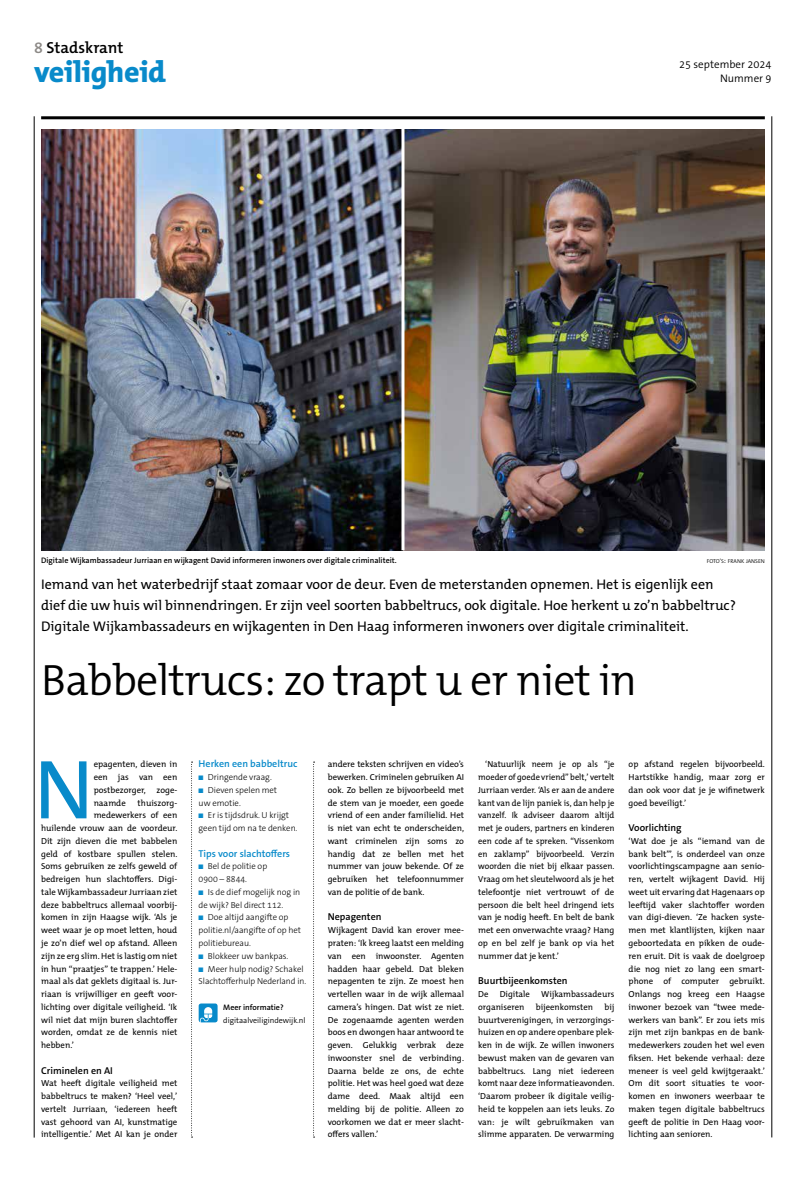
<style>
.page{position:relative;width:806px;height:1180px;background:#fff}
.page>*{position:absolute;margin:0;border:0;box-sizing:border-box;transform-origin:0 0}
.t1{font:84.3px "The Mix B W5 Plain";color:#088aca}
.t2{font:300 44px "The Mix B W4";letter-spacing:-.015em;color:#000}
.t3{font:800 30px "The Mix B W8";letter-spacing:-.01em;color:#088aca}
.t4{font:600 16px "The Mix B W6";color:#000}
.t5{font:14px/21.3px "The Mix B W5 Plain";color:#000}
.t6{font:300 11px/14.1px "The Sans B W4";color:#000;text-align:right}
.t7{font:600 10px "The Sans B W6";color:#000}
.t8{font:600 10px "The Sans B W6";color:#088aca}
.t9{font:8.8px/12.8px "The Mix B W5 Plain";color:#000;text-align:justify}
.t10{font:8.8px/12.8px "The Mix B W5 Plain";color:#000;text-align:justify;scale:.96 1}
.t11{font:300 8.8px/12.8px "The Sans B W3";letter-spacing:-.005em;color:#000}
.t12{font:600 8px "The Sans B W6";color:#000}
.t13{font:300 8px "The Sans B W4";color:#000}
.t14{font:300 5.6px "The Sans B W4";color:#000}
.s1{color:#8c8986}
.s2{font-size:6px}
.s3{font-size:8px}
.s4{color:#088aca}
</style>
<div class="page">
<svg style="left:198px;top:1003px;width:19px;height:19px"></svg>
<hr style="left:41px;top:116px;width:723px;height:3px;background:#000">
<hr style="left:771px;top:116px;width:1px;height:1021px;background:#000">
<hr style="left:34px;top:116px;width:1px;height:1021px;background:#000">
<svg style="left:191px;top:761px;width:1px;height:376px"></svg>
<svg style="left:313px;top:761px;width:1px;height:376px"></svg>
<img style="left:41px;top:129px;width:723px;height:421px">
<hr style="left:401px;top:125px;width:3px;height:425px;background:#fff">
<h3 class="t4" style="left:34px;top:38px;width:91px"><span class="s1">8</span> Stadskrant</h3>
<h3 class="t3" style="left:34px;top:52px;width:133px">veiligheid</h3>
<p class="t6" style="left:678px;top:57px;width:94px">25 september 2024<br>Nummer 9</p>
<p class="t12" style="left:41px;top:555px;width:357px">Digitale Wijkambassadeur Jurriaan en wijkagent David informeren inwoners over digitale criminaliteit.</p>
<p class="t14" style="left:706px;top:557px;width:59px">FOTO<span class="s2">’</span>S<span class="s3">:</span> FRANK JANSEN</p>
<p class="t5" style="left:41px;top:573px;width:696px">Iemand van het waterbedrijf staat zomaar voor de deur. Even de meterstanden opnemen. Het is eigenlijk een dief die uw huis wil binnendringen. Er zijn veel soorten babbeltrucs, ook digitale. Hoe herkent u zo’n babbeltruc?<br>Digitale Wijkambassadeurs en wijkagenten in Den Haag informeren inwoners over digitale criminaliteit.</p>
<h2 class="t2" style="left:41px;top:651px;width:597px">Babbeltrucs: zo trapt u er niet in</h2>
<h1 class="t1" style="left:34px;top:735px;width:61px">N</h1>
<p class="t9" style="left:94px;top:757px;width:85px">epagenten, dieven in een jas van een postbezorger, zoge&shy;naamde</p>
<p class="t9" style="left:137px;top:796px;width:41px">thuiszorg-</p>
<p class="t9" style="left:94px;top:808px;width:85px">medewerkers of een</p>
<p class="t9" style="left:41px;top:821px;width:138px">huilende vrouw aan de voordeur.</p>
<p class="t9" style="left:41px;top:834px;width:138px">Dit zijn dieven die met babbelen</p>
<p class="t9" style="left:41px;top:847px;width:138px">geld of kostbare spullen stelen.</p>
<p class="t9" style="left:41px;top:860px;width:138px">Soms gebruiken ze zelfs geweld of</p>
<p class="t9" style="left:41px;top:872px;width:138px">bedreigen hun slachtoffers. Digi-</p>
<p class="t9" style="left:41px;top:885px;width:138px">tale Wijkambassadeur Jurriaan ziet</p>
<p class="t9" style="left:41px;top:898px;width:138px">deze babbeltrucs allemaal voorbij-</p>
<p class="t9" style="left:41px;top:911px;width:138px">komen in zijn Haagse wijk. ‘Als je</p>
<p class="t9" style="left:41px;top:923px;width:138px">weet waar je op moet letten, houd</p>
<p class="t9" style="left:41px;top:936px;width:138px">je zo’n dief wel op afstand. Alleen</p>
<p class="t9" style="left:41px;top:949px;width:138px">zijn ze erg slim. Het is lastig om niet</p>
<p class="t9" style="left:41px;top:962px;width:138px">in hun “praatjes” te trappen.’ Hele-</p>
<p class="t9" style="left:41px;top:974px;width:138px">maal als dat geklets digitaal is. Jur-</p>
<p class="t9" style="left:41px;top:987px;width:138px">riaan is vrijwilliger en geeft voor-</p>
<p class="t9" style="left:41px;top:1000px;width:138px">lichting over digitale veiligheid. ‘Ik</p>
<p class="t9" style="left:41px;top:1013px;width:138px">wil niet dat mijn buren slachtoffer</p>
<p class="t9" style="left:41px;top:1025px;width:138px">worden, omdat ze de kennis niet</p>
<p class="t9" style="left:41px;top:1038px;width:34px">hebben.’</p>
<p class="t7" style="left:41px;top:1063px;width:73px">Criminelen en AI</p>
<p class="t9" style="left:41px;top:1076px;width:138px">Wat heeft digitale veiligheid met babbeltrucs te maken? ‘Heel veel,’ vertelt Jurriaan, ‘iedereen heeft vast gehoord van AI, kunstmatige intelligentie.’ Met AI kan je onder</p>
<p class="t8" style="left:198px;top:757px;width:100px">Herken een babbeltruc</p>
<p class="t11" style="left:198px;top:770px;width:75px"><span class="s4">■</span> Dringende vraag.</p>
<p class="t11" style="left:198px;top:783px;width:80px"><span class="s4">■</span> Dieven spelen met uw emotie.</p>
<p class="t11" style="left:198px;top:808px;width:100px"><span class="s4">■</span> Er is tijdsdruk. U krijgt geen tijd om na te denken.</p>
<p class="t8" style="left:198px;top:846px;width:93px">Tips voor slachtoffers</p>
<p class="t11" style="left:198px;top:860px;width:70px"><span class="s4">■</span> Bel de politie op<br>0900 – 8844.</p>
<p class="t11" style="left:198px;top:885px;width:103px"><span class="s4">■</span> Is de dief mogelijk nog in de wijk? Bel direct 112.</p>
<p class="t11" style="left:198px;top:911px;width:104px"><span class="s4">■</span> Doe altijd aangifte op politie.nl/aangifte of op het politiebureau.</p>
<p class="t11" style="left:198px;top:949px;width:91px"><span class="s4">■</span> Blokkeer uw bankpas.</p>
<p class="t11" style="left:198px;top:962px;width:109px"><span class="s4">■</span> Meer hulp nodig? Schakel<br>Slachtofferhulp Nederland in.</p>
<p class="t12" style="left:223px;top:1001px;width:62px">Meer informatie?</p>
<p class="t13" style="left:223px;top:1014px;width:84px">digitaalveiligindewijk.nl</p>
<p class="t9" style="left:327px;top:757px;width:138px">andere teksten schrijven en video’s bewerken. Criminelen gebruiken AI ook. Zo bellen ze bijvoorbeeld met de stem van je moeder, een goede vriend of een ander familielid. Het is niet van echt te onderscheiden, want criminelen zijn soms zo handig dat ze bellen met het nummer van jouw bekende. Of ze gebruiken het telefoonnummer van de politie of de bank.</p>
<p class="t7" style="left:327px;top:910px;width:55px">Nepagenten</p>
<p class="t9" style="left:327px;top:923px;width:138px">Wijkagent David kan erover mee&shy;praten: ‘Ik kreeg laatst een melding van een inwoonster. Agenten hadden haar gebeld. Dat bleken nepagenten te zijn. Ze moest hen vertellen waar in de wijk allemaal camera’s hingen. Dat wist ze niet.<br>De zogenaamde agenten werden boos en dwongen haar antwoord te geven. Gelukkig verbrak deze inwoonster snel de verbinding.<br>Daarna belde ze ons, de echte politie. Het was heel goed wat deze dame deed. Maak altijd een melding bij de politie. Alleen zo voorkomen we dat er meer slacht&shy;offers vallen.’</p>
<p class="t10" style="left:478px;top:757px;width:143px;text-indent:7px">‘Natuurlijk neem je op als “je moeder of goede vriend” belt,’ vertelt Jurriaan verder. ‘Als er aan de andere kant van de lijn paniek is, dan help je vanzelf. Ik adviseer daarom altijd met je ouders, partners en kinderen een code af te spreken. “Vissenkom en zaklamp” bijvoorbeeld. Verzin woorden die niet bij elkaar passen.<br>Vraag om het sleutelwoord als je het telefoontje niet vertrouwt of de persoon die belt heel dringend iets van je nodig heeft. En belt de bank met een onverwachte vraag? Hang op en bel zelf je bank op via het nummer dat je kent.’</p>
<p class="t7" style="left:478px;top:974px;width:91px">Buurtbijeenkomsten</p>
<p class="t9" style="left:478px;top:987px;width:12px">De</p>
<p class="t9" style="left:499px;top:987px;width:32px">Digitale</p>
<p class="t9" style="left:540px;top:987px;width:75px">Wijkambassadeurs</p>
<p class="t9" style="left:478px;top:1000px;width:48px">organiseren</p>
<p class="t9" style="left:535px;top:1000px;width:59px">bijeenkomsten</p>
<p class="t9" style="left:478px;top:1000px;width:138px;text-indent:126px">bij buurtverenigingen, in verzorgings&shy;huizen en op andere openbare plek&shy;ken in de wijk. Ze willen inwoners bewust maken van de gevaren van babbeltrucs. Lang niet iedereen komt naar deze informatieavonden. ‘Daarom probeer ik digitale veilig&shy;heid te koppelen aan iets leuks. Zo van: je wilt gebruikmaken van slimme apparaten. De verwarming</p>
<p class="t9" style="left:628px;top:757px;width:138px">op afstand regelen bijvoorbeeld.<br>Hartstikke handig, maar zorg er dan ook voor dat je je wifinetwerk goed beveiligt.’</p>
<p class="t7" style="left:628px;top:821px;width:54px">Voorlichting</p>
<p class="t9" style="left:628px;top:834px;width:138px">‘Wat doe je als “iemand van de bank belt”’, is onderdeel van onze voorlichtingscampagne aan senio&shy;ren, vertelt wijkagent David. Hij weet uit ervaring dat Hagenaars op leeftijd vaker slachtoffer worden van digi-dieven. ‘Ze hacken syste&shy;men met klantlijsten, kijken naar geboortedata en pikken de oude&shy;ren eruit. Dit is vaak de doelgroep die nog niet zo lang een smart&shy;phone of computer gebruikt.<br>Onlangs nog kreeg een Haagse inwoner bezoek van “twee mede&shy;werkers van bank”. Er zou iets mis zijn met zijn bankpas en de bank&shy;medewerkers zouden het wel even fiksen. Het bekende verhaal: deze meneer is veel geld kwijtgeraakt.’ Om dit soort situaties te voor&shy;komen en inwoners weerbaar te maken tegen digitale babbeltrucs geeft de politie in Den Haag voor&shy;lichting aan senioren.</p>
</div>
